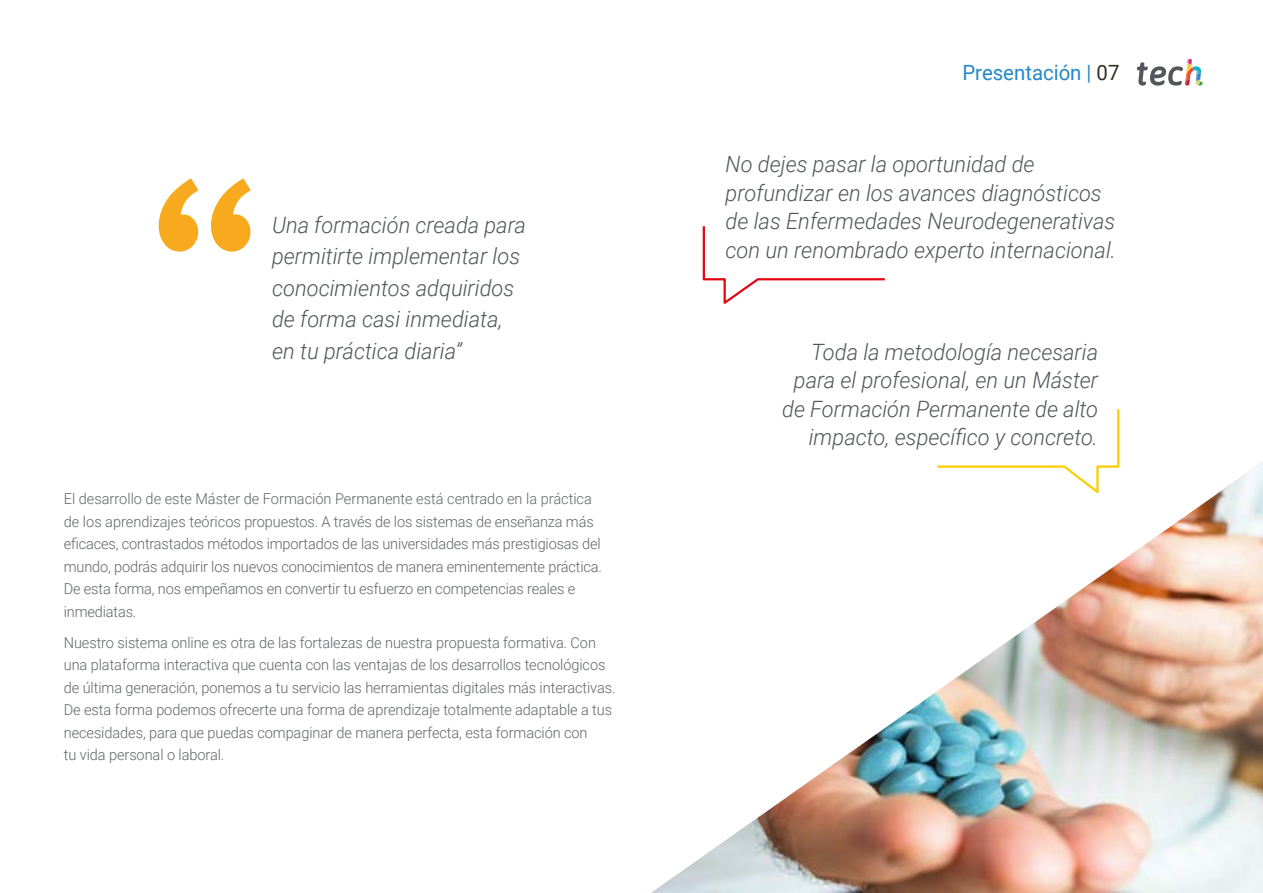
<style>
.page{position:relative;width:1263px;height:893px;background:#fff}
.page>*{position:absolute;margin:0;border:0;box-sizing:border-box;transform-origin:0 0}
.t1{font:italic 300 22.5px/28.5px "Roboto";color:#52555b}
.t2{font:21px "Roboto";color:#2488c9}
.t3{font:300 15px/22.5px "Roboto";letter-spacing:-.005em;color:#61646a}
.s1{color:#312e20}
</style>
<div class="page">
<img style="left:651px;top:462px;width:612px;height:431px">
<svg style="left:935px;top:409px;width:185px;height:88px"></svg>
<svg style="left:702px;top:226px;width:183px;height:78px"></svg>
<svg style="left:159px;top:178px;width:92px;height:74px"></svg>
<svg style="left:1137px;top:59px;width:65px;height:27px"></svg>
<h1 class="t1" style="left:272px;top:208px;width:255px;line-height:31.5px">Una formación creada para permitirte implementar los conocimientos adquiridos de forma casi inmediata, en tu práctica diaria”</h1>
<p class="t3" style="left:64px;top:487px;width:540px">El desarrollo de este Máster de Formación Permanente está centrado en la práctica de los aprendizajes teóricos propuestos. A través de los sistemas de enseñanza más eficaces, contrastados métodos importados de las universidades más prestigiosas del mundo, podrás adquirir los nuevos conocimientos de manera eminentemente práctica.<br>De esta forma, nos empeñamos en convertir tu esfuerzo en competencias reales e inmediatas.</p>
<p class="t3" style="left:64px;top:631px;width:553px">Nuestro sistema online es otra de las fortalezas de nuestra propuesta formativa. Con una plataforma interactiva que cuenta con las ventajas de los desarrollos tecnológicos de última generación, ponemos a tu servicio las herramientas digitales más interactivas.<br>De esta forma podemos ofrecerte una forma de aprendizaje totalmente adaptable a tus necesidades, para que puedas compaginar de manera perfecta, esta formación con<br>tu vida personal o laboral.</p>
<h2 class="t2" style="left:962px;top:57px;width:159px">Presentación | <span class="s1">07</span></h2>
<h1 class="t1" style="left:725px;top:149px;width:392px">No dejes pasar la oportunidad de profundizar en los avances diagnósticos de las Enfermedades Neurodegenerativas con un renombrado experto internacional.</h1>
<h1 class="t1" style="left:782px;top:337px;width:318px;text-align:right">Toda la metodología necesaria para el profesional, en un Máster de Formación Permanente de alto impacto, específico y concreto.</h1>
</div>
